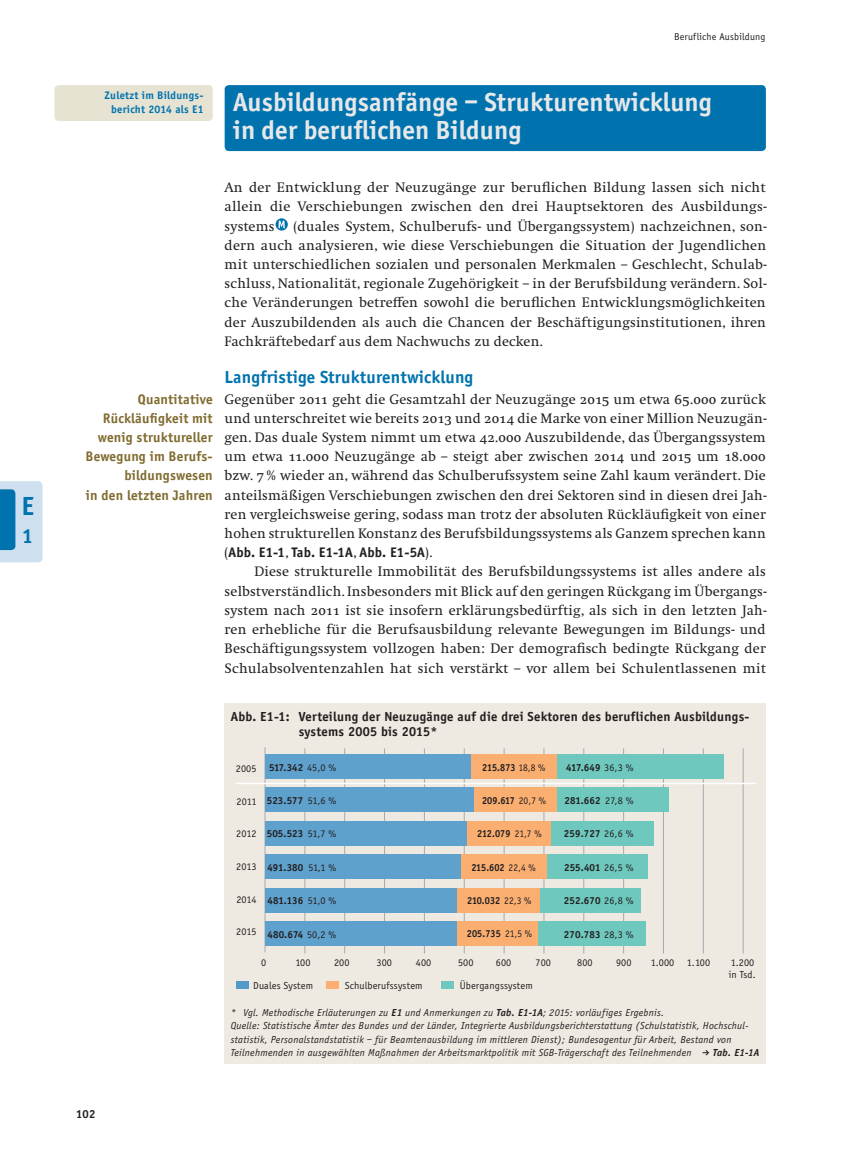
<style>
.page{position:relative;width:851px;height:1149px;background:#fff}
.page>*{position:absolute;margin:0;border:0;box-sizing:border-box;transform-origin:0 0}
.t1{font:700 27px/28.5px "Officina Sans";letter-spacing:.005em;color:#e6e7e9}
.t2{font:700 27px "Officina Sans";color:#0073ae}
.t3{font:700 21px "Officina Sans";color:#0073ae}
.t4{font:700 18px "Officina Sans";letter-spacing:.01em;color:#0073ae}
.t5{font:14.25px/19.2px "Swift O";letter-spacing:.01em;color:#231f20;text-align:justify}
.t6{font:700 14.25px/19.2px "Officina Sans";letter-spacing:.015em;color:#806c30;text-align:right}
.t7{font:700 14.25px "Officina Sans";letter-spacing:.01em;color:#231f20}
.t8{font:700 13.5px/15px "Officina Sans";letter-spacing:.02em;color:#231f20}
.t9{font:700 12px "Officina Sans";color:#231f20}
.t10{font:700 11.25px/13.5px "Officina Sans";letter-spacing:.025em;color:#0073ae;text-align:center}
.t11{font:italic 10.5px/13.5px "Officina Sans";letter-spacing:.025em;color:#231f20}
.t12{font:700 10.5px "Officina Sans";letter-spacing:.01em;color:#231f20}
.t13{font:10.5px/12.1px "Officina Sans";letter-spacing:.01em;color:#231f20}
.t14{font:700 10.5px "Officina Sans";letter-spacing:.01em;color:#231f20;scale:.93 1}
.t15{font:10.2px "Officina Sans";letter-spacing:.02em;color:#231f20}
.s1{font-family:"Swift O";font-weight:400}
.s2{font-weight:400}
.s3{font-weight:700}
.s4{font-family:"Pfeile";font-style:normal;font-size:9.75px}
</style>
<div class="page">
<svg style="left:0;top:481px;width:43px;height:81px;background:#97c2dd"></svg>
<div style="left:225px;top:85px;width:540px;height:66px;background:#0073ae;border-radius:4px"></div>
<div style="left:54px;top:85px;width:159px;height:36px;background:#e7e3d3;border-radius:4px"></div>
<svg style="left:275px;top:218px;width:13px;height:12px"></svg>
<svg style="left:278px;top:220px;width:7px;height:8px"></svg>
<div style="left:224px;top:702px;width:541px;height:361px;background:#efeae1"></div>
<hr style="left:543px;top:748px;width:1px;height:205px;background:#a8a9ad">
<hr style="left:304px;top:748px;width:1px;height:205px;background:#a8a9ad">
<hr style="left:264px;top:747px;width:1px;height:205px;background:#a8a9ad">
<hr style="left:384px;top:748px;width:1px;height:205px;background:#a8a9ad">
<hr style="left:464px;top:748px;width:1px;height:205px;background:#a8a9ad">
<hr style="left:583px;top:748px;width:1px;height:205px;background:#a8a9ad">
<hr style="left:663px;top:748px;width:1px;height:205px;background:#a8a9ad">
<hr style="left:344px;top:748px;width:1px;height:205px;background:#a8a9ad">
<hr style="left:424px;top:748px;width:1px;height:205px;background:#a8a9ad">
<hr style="left:503px;top:748px;width:1px;height:205px;background:#a8a9ad">
<hr style="left:623px;top:748px;width:1px;height:205px;background:#a8a9ad">
<hr style="left:702px;top:748px;width:1px;height:205px;background:#a8a9ad">
<hr style="left:742px;top:748px;width:1px;height:205px;background:#a8a9ad">
<div style="left:236px;top:981px;width:12px;height:7px;background:#529ac8"></div>
<div style="left:326px;top:981px;width:12px;height:7px;background:#faaf71"></div>
<div style="left:441px;top:981px;width:12px;height:7px;background:#6ec8be"></div>
<div style="left:556px;top:754px;width:167px;height:24px;background:#6ec8be"></div>
<div style="left:556px;top:787px;width:113px;height:24px;background:#6ec8be"></div>
<div style="left:550px;top:821px;width:104px;height:24px;background:#6ec8be"></div>
<div style="left:546px;top:854px;width:102px;height:24px;background:#6ec8be"></div>
<div style="left:540px;top:887px;width:100px;height:24px;background:#6ec8be"></div>
<div style="left:538px;top:921px;width:108px;height:24px;background:#6ec8be"></div>
<div style="left:471px;top:754px;width:85px;height:24px;background:#faaf71"></div>
<div style="left:473px;top:787px;width:83px;height:24px;background:#faaf71"></div>
<div style="left:466px;top:821px;width:84px;height:24px;background:#faaf71"></div>
<div style="left:460px;top:854px;width:86px;height:24px;background:#faaf71"></div>
<div style="left:456px;top:887px;width:84px;height:24px;background:#faaf71"></div>
<div style="left:456px;top:921px;width:82px;height:24px;background:#faaf71"></div>
<div style="left:265px;top:754px;width:206px;height:24px;background:#5fa1cd"></div>
<div style="left:265px;top:787px;width:208px;height:24px;background:#5fa1cd"></div>
<div style="left:265px;top:821px;width:201px;height:24px;background:#5fa1cd"></div>
<div style="left:265px;top:854px;width:195px;height:24px;background:#5fa1cd"></div>
<div style="left:265px;top:887px;width:191px;height:24px;background:#5fa1cd"></div>
<div style="left:265px;top:921px;width:191px;height:24px;background:#5fa1cd"></div>
<hr style="left:236px;top:782px;width:520px;height:2px;background:#fff">
<h1 class="t2" style="left:21px;top:489px;width:14px">E</h1>
<h2 class="t3" style="left:22px;top:523px;width:12px">1</h2>
<p class="t15" style="left:674px;top:30px;width:93px">Berufliche Ausbildung</p>
<p class="t10" style="left:104px;top:89px;width:100px">Zuletzt im Bildungs&shy;bericht 2014 als E1</p>
<p class="t6" style="left:85px;top:389px;width:129px">Quantitative<br>Rückläufigkeit mit wenig struktureller<br>Bewegung im Berufs&shy;bildungswesen<br>in den letzten Jahren</p>
<h1 class="t1" style="left:233px;top:87px;width:480px">Ausbildungsanfänge – Strukturentwicklung in der beruflichen Bildung</h1>
<p class="t5" style="left:225px;top:178px;width:543px">An der Entwicklung der Neuzugänge zur beruflichen Bildung lassen sich nicht allein die Verschiebungen zwischen den drei Hauptsektoren des Ausbildungs&shy;systems</p>
<p class="t5" style="left:225px;top:216px;width:543px;text-indent:69px">(duales System, Schulberufs- und Übergangssystem) nachzeichnen, son&shy;dern auch analysieren, wie diese Verschiebungen die Situation der Jugendlichen mit unterschiedlichen sozialen und personalen Merkmalen – Geschlecht, Schulab&shy;schluss, Nationalität, regionale Zugehörigkeit – in der Berufsbildung verändern. Sol&shy;che Veränderungen betreffen sowohl die beruflichen Entwicklungsmöglichkeiten der Auszubildenden als auch die Chancen der Beschäftigungsinstitutionen, ihren Fachkräftebedarf aus dem Nachwuchs zu decken.</p>
<p class="t4" style="left:225px;top:366px;width:250px">Langfristige Strukturentwicklung</p>
<p class="t5" style="left:225px;top:389px;width:543px">Gegenüber 2011 geht die Gesamtzahl der Neuzugänge 2015 um etwa 65.000 zurück und unterschreitet wie bereits 2013 und 2014 die Marke von einer Million Neuzugän&shy;gen. Das duale System nimmt um etwa 42.000 Auszubildende, das Übergangssystem um etwa 11.000 Neuzugänge ab – steigt aber zwischen 2014 und 2015 um 18.000 bzw. 7 % wieder an, während das Schulberufssystem seine Zahl kaum verändert. Die anteilsmäßigen Verschiebungen zwischen den drei Sektoren sind in diesen drei Jah&shy;ren vergleichsweise gering, sodass man trotz der absoluten Rückläufigkeit von einer hohen strukturellen Konstanz des Berufsbildungssystems als Ganzem sprechen kann</p>
<p class="t7" style="left:225px;top:543px;width:208px"><span class="s1">(</span>Abb. E1-1<span class="s1">,</span> Tab. E1-1A<span class="s1">,</span> Abb. E1-5A<span class="s1">).</span></p>
<p class="t5" style="left:225px;top:562px;width:543px;text-indent:30px">Diese strukturelle Immobilität des Berufsbildungssystems ist alles andere als selbstverständlich. Insbesonders mit Blick auf den geringen Rückgang im Übergangs&shy;system nach 2011 ist sie insofern erklärungsbedürftig, als sich in den letzten Jah&shy;ren erhebliche für die Berufsausbildung relevante Bewegungen im Bildungs- und Beschäftigungssystem vollzogen haben: Der demografisch bedingte Rückgang der Schulabsolventenzahlen hat sich verstärkt – vor allem bei Schulentlassenen mit</p>
<p class="t8" style="left:299px;top:708px;width:452px;text-indent:-68px">Abb. E1-1: Verteilung der Neuzugänge auf die drei Sektoren des beruflichen Ausbildungs&shy;systems 2005 bis 2015*</p>
<p class="t13" style="left:236px;top:762px;width:22px">2005</p>
<p class="t13" style="left:236px;top:795px;width:22px">2011</p>
<p class="t13" style="left:236px;top:827px;width:22px">2012</p>
<p class="t13" style="left:236px;top:860px;width:22px">2013</p>
<p class="t13" style="left:236px;top:892px;width:22px">2014</p>
<p class="t13" style="left:236px;top:925px;width:22px">2015</p>
<p class="t12" style="left:269px;top:760px;width:69px">517.342 <span class="s2">45,0 %</span></p>
<p class="t12" style="left:267px;top:794px;width:71px">523.577 <span class="s2">51,6 %</span></p>
<p class="t12" style="left:267px;top:827px;width:71px">505.523 <span class="s2">51,7 %</span></p>
<p class="t12" style="left:267px;top:860px;width:37px">491.380</p>
<p class="t12" style="left:267px;top:894px;width:70px">481.136 <span class="s2">51,0 %</span></p>
<p class="t12" style="left:267px;top:927px;width:70px">480.674 <span class="s2">50,2 %</span></p>
<p class="t14" style="left:482px;top:760px;width:69px">215.873 <span class="s2">18,8 %</span></p>
<p class="t14" style="left:482px;top:793px;width:70px">209.617 <span class="s2">20,7 %</span></p>
<p class="t14" style="left:477px;top:827px;width:71px">212.079 <span class="s2">21,7 %</span></p>
<p class="t14" style="left:471px;top:860px;width:71px">215.602 <span class="s2">22,4 %</span></p>
<p class="t14" style="left:467px;top:893px;width:71px">210.032 <span class="s2">22,3 %</span></p>
<p class="t14" style="left:467px;top:927px;width:71px">205.735 <span class="s2">21,5 %</span></p>
<p class="t12" style="left:566px;top:760px;width:69px">417.649 <span class="s2">36,3 %</span></p>
<p class="t12" style="left:564px;top:794px;width:37px">281.662</p>
<p class="t12" style="left:564px;top:827px;width:71px">259.727 <span class="s2">26,6 %</span></p>
<p class="t12" style="left:564px;top:860px;width:71px">255.401 <span class="s2">26,5 %</span></p>
<p class="t12" style="left:564px;top:894px;width:71px">252.670 <span class="s2">26,8 %</span></p>
<p class="t12" style="left:564px;top:927px;width:71px">270.783 <span class="s2">28,3 %</span></p>
<p class="t13" style="left:605px;top:794px;width:30px">27,8 %</p>
<p class="t13" style="left:308px;top:861px;width:29px">51,1 %</p>
<p class="t13" style="left:261px;top:956px;width:7px">0</p>
<p class="t13" style="left:295px;top:956px;width:17px">100</p>
<p class="t13" style="left:334px;top:956px;width:17px">200</p>
<p class="t13" style="left:376px;top:956px;width:17px">300</p>
<p class="t13" style="left:416px;top:956px;width:17px">400</p>
<p class="t13" style="left:458px;top:956px;width:17px">500</p>
<p class="t13" style="left:496px;top:956px;width:17px">600</p>
<p class="t13" style="left:535px;top:956px;width:17px">700</p>
<p class="t13" style="left:577px;top:956px;width:17px">800</p>
<p class="t13" style="left:616px;top:956px;width:17px">900</p>
<p class="t13" style="left:650px;top:956px;width:61px">1.000 1.100</p>
<p class="t13" style="left:728px;top:956px;width:28px">1.200 in Tsd.</p>
<p class="t13" style="left:253px;top:979px;width:61px">Duales System</p>
<p class="t13" style="left:345px;top:979px;width:79px">Schulberufssystem</p>
<p class="t13" style="left:459px;top:979px;width:74px">Übergangssystem</p>
<p class="t11" style="left:231px;top:1005px;width:530px">* Vgl. Methodische Erläuterungen zu <span class="s3">E1</span> und Anmerkungen zu <span class="s3">Tab. E1-1A</span>; 2015: vorläufiges Ergebnis.<br>Quelle: Statistische Ämter des Bundes und der Länder, Integrierte Ausbildungsberichterstattung (Schulstatistik, Hochschul&shy;statistik, Personalstandstatistik – für Beamtenausbildung im mittleren Dienst); Bundesagentur für Arbeit, Bestand von Teilnehmenden in ausgewählten Maßnahmen der Arbeitsmarktpolitik mit SGB-Trägerschaft des Teilnehmenden <span class="s4">k</span> <span class="s3">Tab. E1-1A</span></p>
<p class="t9" style="left:76px;top:1106px;width:21px">102</p>
</div>
